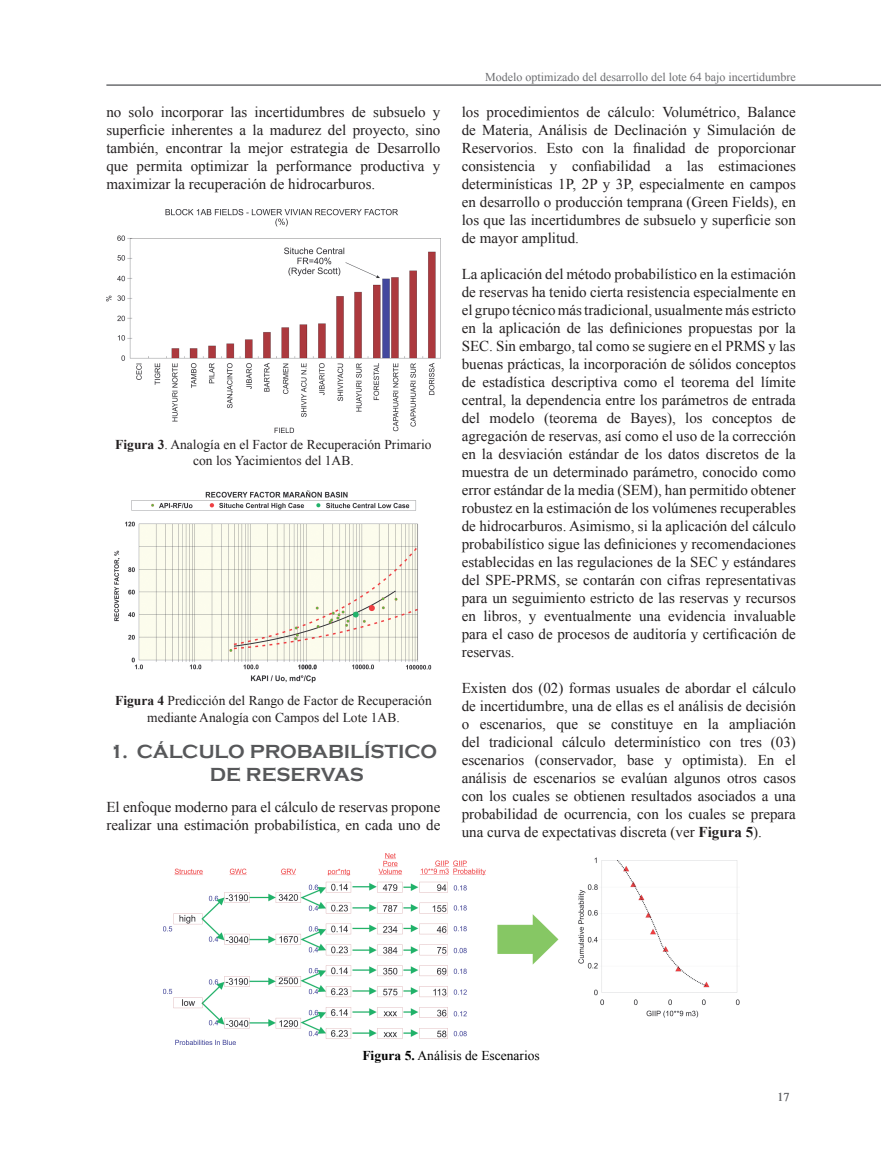
<style>
.page{position:relative;width:881px;height:1149px;background:#fff}
.page>*{position:absolute;margin:0;border:0;box-sizing:border-box;transform-origin:0 0}
.t1{font:700 19.5px/23.4px "Copperplate Gothic";color:#57585a}
.t2{font:15px/18px "Times New Roman";color:#231f20;text-align:justify}
.t3{font:13.5px/16.2px "Times New Roman";color:#231f20;text-align:center}
.t4{font:13.5px "Times New Roman";color:#000}
.t5{font:12px "Times New Roman";color:#6c6d70}
.s1{font-weight:700}
</style>
<div class="page">
<hr style="left:106px;top:84px;width:774px;height:2px;background:#6c6d70">
<img style="left:106px;top:209px;width:334px;height:223px">
<img style="left:114px;top:490px;width:318px;height:193px">
<img style="left:163px;top:853px;width:575px;height:190px">
<p class="t2" style="left:106px;top:102px;width:335px">no solo incorporar las incertidumbres de subsuelo y superficie inherentes a la madurez del proyecto, sino también, encontrar la mejor estrategia de Desarrollo que permita optimizar la performance productiva y maximizar la recuperación de hidrocarburos.</p>
<p class="t3" style="left:115px;top:436px;width:318px"><span class="s1">Figura 3</span>. Analogía en el Factor de Recuperación Primario con los Yacimientos del 1AB.</p>
<p class="t3" style="left:115px;top:692px;width:318px"><span class="s1">Figura 4</span> Predicción del Rango de Factor de Recuperación mediante Analogía con Campos del Lote 1AB.</p>
<h1 class="t1" style="left:210px;top:739px;width:229px;text-indent:-100px">1. CÁLCULO PROBABILÍSTICO<br>DE RESERVAS</h1>
<p class="t2" style="left:106px;top:797px;width:335px">El enfoque moderno para el cálculo de reservas propone realizar una estimación probabilística, en cada uno de</p>
<p class="t5" style="left:485px;top:69px;width:312px">Modelo optimizado del desarrollo del lote 64 bajo incertidumbre</p>
<p class="t2" style="left:461px;top:102px;width:335px">los procedimientos de cálculo: Volumétrico, Balance de Materia, Análisis de Declinación y Simulación de Reservorios. Esto con la finalidad de proporcionar consistencia y confiabilidad a las estimaciones determinísticas 1P, 2P y 3P, especialmente en campos en desarrollo o producción temprana (Green Fields), en los que las incertidumbres de subsuelo y superficie son de mayor amplitud.</p>
<p class="t2" style="left:461px;top:264px;width:335px">La aplicación del método probabilístico en la estimación de reservas ha tenido cierta resistencia especialmente en el grupo técnico más tradicional, usualmente más estricto en la aplicación de las definiciones propuestas por la SEC. Sin embargo, tal como se sugiere en el PRMS y las buenas prácticas, la incorporación de sólidos conceptos de estadística descriptiva como el teorema del límite central, la dependencia entre los parámetros de entrada del modelo (teorema de Bayes), los conceptos de agregación de reservas, así como el uso de la corrección en la desviación estándar de los datos discretos de la muestra de un determinado parámetro, conocido como error estándar de la media (SEM), han permitido obtener robustez en la estimación de los volúmenes recuperables de hidrocarburos. Asimismo, si la aplicación del cálculo probabilístico sigue las definiciones y recomendaciones establecidas en las regulaciones de la SEC y estándares del SPE-PRMS, se contarán con cifras representativas para un seguimiento estricto de las reservas y recursos en libros, y eventualmente una evidencia invaluable para el caso de procesos de auditoría y certificación de reservas.</p>
<p class="t2" style="left:461px;top:678px;width:335px">Existen dos (02) formas usuales de abordar el cálculo de incertidumbre, una de ellas es el análisis de decisión o escenarios, que se constituye en la ampliación del tradicional cálculo determinístico con tres (03) escenarios (conservador, base y optimista). En el análisis de escenarios se evalúan algunos otros casos con los cuales se obtienen resultados asociados a una probabilidad de ocurrencia, con los cuales se prepara una curva de expectativas discreta (ver <span class="s1">Figura 5</span>).</p>
<p class="t4" style="left:362px;top:1046px;width:179px"><span class="s1">Figura 5.</span> Análisis de Escenarios</p>
<p class="t5" style="left:777px;top:1088px;width:13px">17</p>
</div>
